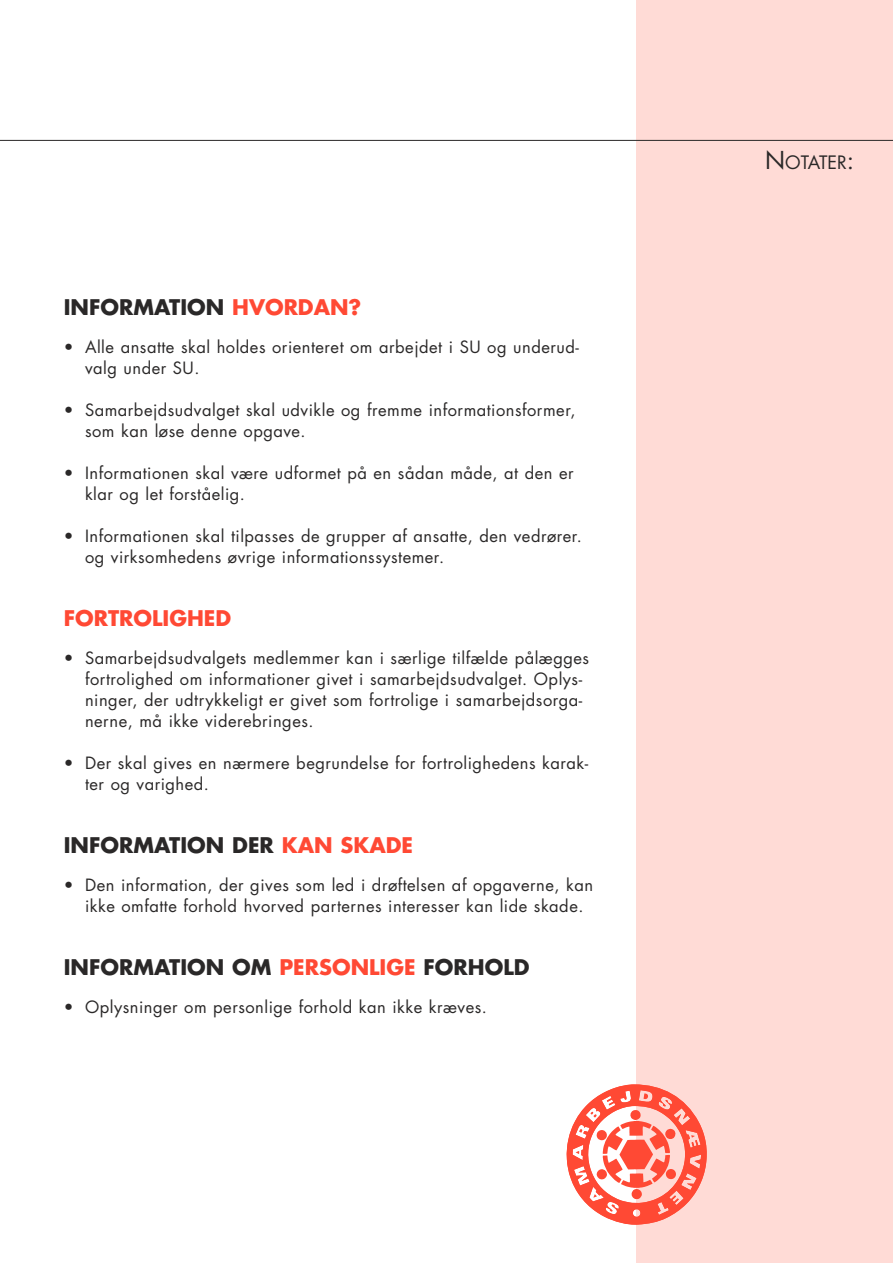
<style>
.page{position:relative;width:893px;height:1263px;background:#fff}
.page>*{position:absolute;margin:0;border:0;box-sizing:border-box;transform-origin:0 0}
.t1{font:700 21px "Futura";color:#2a2828}
.t2{font:700 21px "Futura";color:#ff4934}
.t3{font:18px "Futura";color:#2a2828}
.t4{font:16.5px/21px "Futura";letter-spacing:.03em;color:#2a2828}
.s1{color:#ff4934}
.s2{font-size:24px}
</style>
<div class="page">
<div style="left:637px;top:0;width:256px;height:1263px;background:#ffdbd6"></div>
<svg style="left:566px;top:1084px;width:141px;height:141px"></svg>
<hr style="left:0;top:140px;width:893px;height:1px;background:#2a2828">
<p class="t1" style="left:64px;top:292px;width:299px">INFORMATION <span class="s1">HVORDAN?</span></p>
<p class="t4" style="left:85px;top:336px;width:495px;text-indent:-21px">• Alle ansatte skal holdes orienteret om arbejdet i SU og underud&shy;valg under SU.</p>
<p class="t4" style="left:85px;top:399px;width:492px;text-indent:-21px">• Samarbejdsudvalget skal udvikle og fremme informationsformer, som kan løse denne opgave.</p>
<p class="t4" style="left:85px;top:462px;width:490px;text-indent:-21px">• Informationen skal være udformet på en sådan måde, at den er klar og let forståelig.</p>
<p class="t4" style="left:85px;top:525px;width:498px;text-indent:-21px">• Informationen skal tilpasses de grupper af ansatte, den vedrører. og virksomhedens øvrige informationssystemer.</p>
<p class="t2" style="left:64px;top:603px;width:169px">FORTROLIGHED</p>
<p class="t4" style="left:85px;top:647px;width:506px;text-indent:-21px">• Samarbejdsudvalgets medlemmer kan i særlige tilfælde pålægges fortrolighed om informationer givet i samarbejdsudvalget. Oplys&shy;ninger, der udtrykkeligt er givet som fortrolige i samarbejdsorga&shy;nerne, må ikke viderebringes.</p>
<p class="t4" style="left:85px;top:752px;width:505px;text-indent:-21px">• Der skal gives en nærmere begrundelse for fortrolighedens karak&shy;ter og varighed.</p>
<p class="t1" style="left:64px;top:830px;width:351px">INFORMATION DER <span class="s1">KAN SKADE</span></p>
<p class="t4" style="left:85px;top:874px;width:510px;text-indent:-21px">• Den information, der gives som led i drøftelsen af opgaverne, kan ikke omfatte forhold hvorved parternes interesser kan lide skade.</p>
<p class="t1" style="left:64px;top:952px;width:467px">INFORMATION OM <span class="s1">PERSONLIGE</span> FORHOLD</p>
<p class="t4" style="left:64px;top:996px;width:425px">• Oplysninger om personlige forhold kan ikke kræves.</p>
<p class="t3" style="left:765px;top:150px;width:90px"><span class="s2">N</span>OTATER<span class="s2">:</span></p>
</div>
